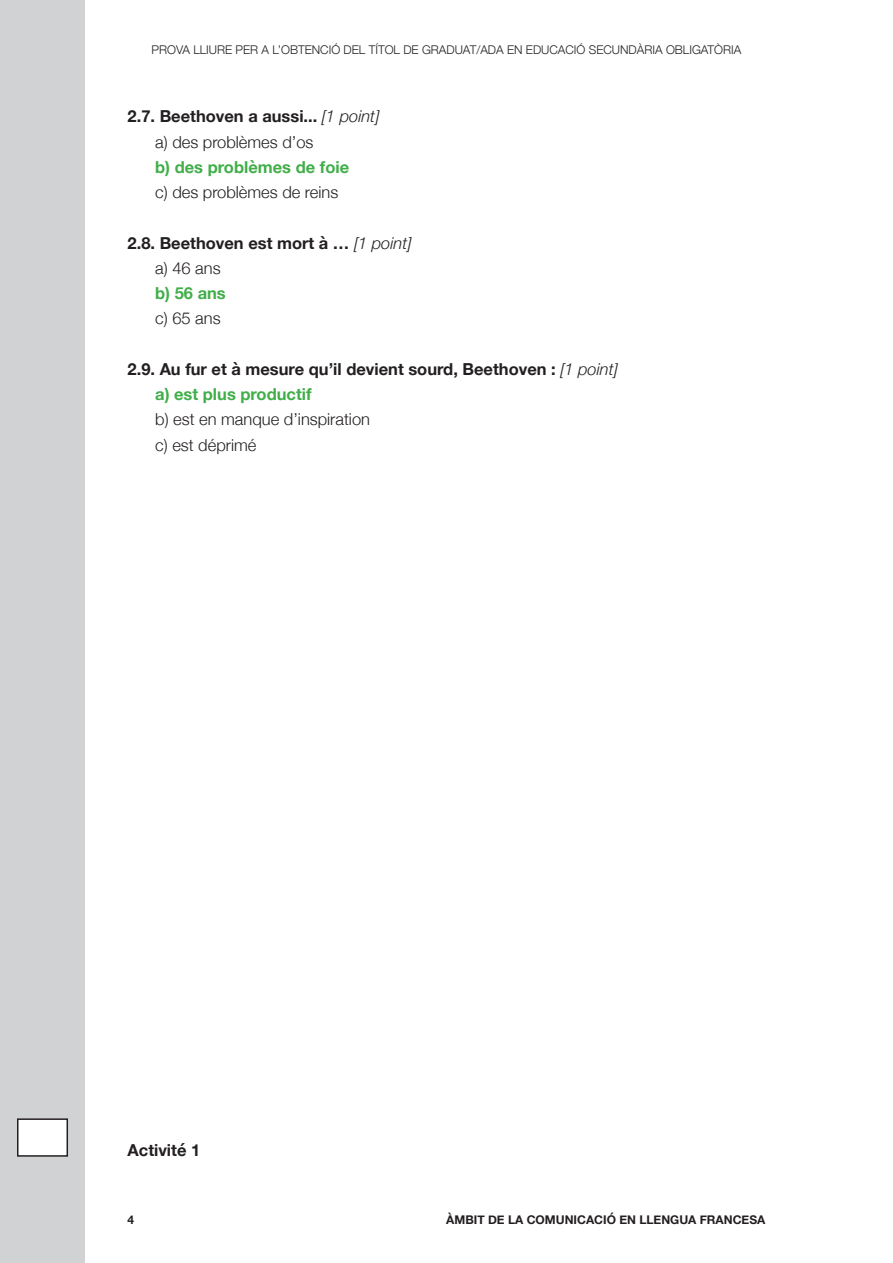
<style>
.page{position:relative;width:893px;height:1263px;background:#fff}
.page>*{position:absolute;margin:0;border:0;box-sizing:border-box;transform-origin:0 0}
.Pregunta{font:700 16.5px "Helvetica Neue";color:#231f20}
.Subpregunta{font:300 16.5px "Helvetica Neue";color:#231f20}
.Subpregunta-2{font:700 16.5px "Helvetica Neue";color:#40ae49}
.Text{font:700 16.5px "Helvetica Neue";color:#231f20}
.t1{font:300 12px "Helvetica Neue";color:#231f20}
.t2{font:700 12px "Helvetica Neue";color:#231f20}
.s1{font-weight:300;font-style:italic}
</style>
<div class="page">
<div style="left:0;top:0;width:85px;height:1263px;background:#d1d2d4"></div>
<div style="left:18px;top:1119px;width:49px;height:37px;background:#fff"></div>
<div style="left:17px;top:1118px;width:51px;height:39px;border:2px solid #231f20"></div>
<p class="t1" style="left:152px;top:40px;width:591px">PROVA LLIURE PER A L’OBTENCIÓ DEL TÍTOL DE GRADUAT/ADA EN EDUCACIÓ SECUNDÀRIA OBLIGATÒRIA</p>
<h4 class="Pregunta" style="left:128px;top:104px;width:253px">2.7. Beethoven a aussi... <span class="s1">[1 point]</span></h4>
<p class="Subpregunta" style="left:155px;top:128px;width:160px">a) des problèmes d’os</p>
<p class="Subpregunta-2" style="left:155px;top:154px;width:195px">b) des problèmes de foie</p>
<p class="Subpregunta" style="left:155px;top:179px;width:185px">c) des problèmes de reins</p>
<h4 class="Pregunta" style="left:128px;top:230px;width:285px">2.8. Beethoven est mort à … <span class="s1">[1 point]</span></h4>
<p class="Subpregunta" style="left:155px;top:255px;width:67px">a) 46 ans</p>
<p class="Subpregunta-2" style="left:155px;top:280px;width:72px">b) 56 ans</p>
<p class="Subpregunta" style="left:155px;top:305px;width:67px">c) 65 ans</p>
<h4 class="Pregunta" style="left:128px;top:356px;width:491px">2.9. Au fur et à mesure qu’il devient sourd, Beethoven : <span class="s1">[1 point]</span></h4>
<p class="Subpregunta-2" style="left:155px;top:381px;width:158px">a) est plus productif</p>
<p class="Subpregunta" style="left:155px;top:406px;width:216px">b) est en manque d’inspiration</p>
<p class="Subpregunta" style="left:155px;top:431px;width:103px">c) est déprimé</p>
<p class="Text" style="left:128px;top:1137px;width:74px">Activité 1</p>
<p class="t2" style="left:128px;top:1210px;width:8px">4</p>
<p class="t2" style="left:446px;top:1210px;width:321px">ÀMBIT DE LA COMUNICACIÓ EN LLENGUA FRANCESA</p>
</div>
